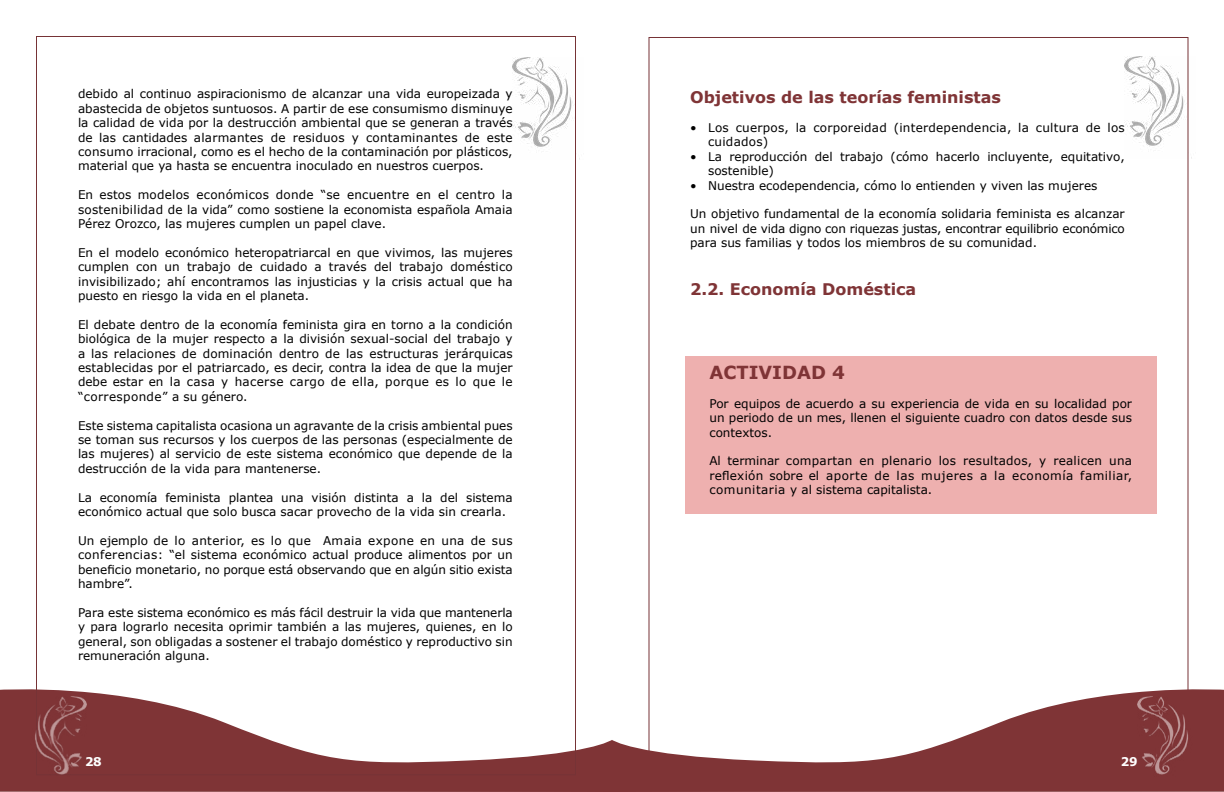
<style>
.page{position:relative;width:1224px;height:792px;background:#fff}
.page>*{position:absolute;margin:0;border:0;box-sizing:border-box;transform-origin:0 0}
.t1{font:700 18px "Verdana";color:#7f3436}
.t2{font:700 16px "Verdana";color:#7f3436}
.t3{font:12px/14.4px "Verdana";color:#000;text-align:justify}
.t4{font:12px/14.4px "Verdana";letter-spacing:.02em;color:#000}
.t5{font:700 12px "Verdana";color:#fff}
</style>
<div class="page">
<svg style="left:0;top:689px;width:612px;height:103px;fill:#7f3436"></svg>
<img style="left:513px;top:57px;width:67px;height:103px">
<img style="left:1125px;top:56px;width:67px;height:103px">
<svg style="left:612px;top:683px;width:612px;height:109px"></svg>
<img style="left:1137px;top:696px;width:62px;height:89px">
<img style="left:25px;top:696px;width:61px;height:89px">
<div style="left:685px;top:357px;width:471px;height:157px;background:#eeb0af"></div>
<p class="t3" style="left:78px;top:86px;width:436px">debido al continuo aspiracionismo de alcanzar una vida europeizada y abastecida de objetos suntuosos. A partir de ese consumismo disminuye la calidad de vida por la destrucción ambiental que se generan a través de las cantidades alarmantes de residuos y contaminantes de este consumo irracional, como es el hecho de la contaminación por plásticos, material que ya hasta se encuentra inoculado en nuestros cuerpos.</p>
<p class="t3" style="left:78px;top:187px;width:436px">En estos modelos económicos donde “se encuentre en el centro la sostenibilidad de la vida” como sostiene la economista española Amaia Pérez Orozco, las mujeres cumplen un papel clave.</p>
<p class="t3" style="left:78px;top:245px;width:436px">En el modelo económico heteropatriarcal en que vivimos, las mujeres cumplen con un trabajo de cuidado a través del trabajo doméstico invisibilizado; ahí encontramos las injusticias y la crisis actual que ha puesto en riesgo la vida en el planeta.</p>
<p class="t3" style="left:78px;top:317px;width:436px">El debate dentro de la economía feminista gira en torno a la condición biológica de la mujer respecto a la división sexual-social del trabajo y a las relaciones de dominación dentro de las estructuras jerárquicas establecidas por el patriarcado, es decir, contra la idea de que la mujer debe estar en la casa y hacerse cargo de ella, porque es lo que le “corresponde” a su género.</p>
<p class="t3" style="left:78px;top:418px;width:436px">Este sistema capitalista ocasiona un agravante de la crisis ambiental pues se toman sus recursos y los cuerpos de las personas (especialmente de las mujeres) al servicio de este sistema económico que depende de la destrucción de la vida para mantenerse.</p>
<p class="t3" style="left:78px;top:490px;width:436px">La economía feminista plantea una visión distinta a la del sistema económico actual que solo busca sacar provecho de la vida sin crearla.</p>
<p class="t3" style="left:78px;top:533px;width:436px">Un ejemplo de lo anterior, es lo que Amaia expone en una de sus conferencias: “el sistema económico actual produce alimentos por un beneficio monetario, no porque está observando que en algún sitio exista hambre”.</p>
<p class="t3" style="left:78px;top:605px;width:436px">Para este sistema económico es más fácil destruir la vida que mantenerla y para lograrlo necesita oprimir también a las mujeres, quienes, en lo general, son obligadas a sostener el trabajo doméstico y reproductivo sin remuneración alguna.</p>
<h2 class="t2" style="left:690px;top:87px;width:312px">Objetivos de las teorías feministas</h2>
<p class="t4" style="left:708px;top:120px;width:418px;text-indent:-18px">• Los cuerpos, la corporeidad (interdependencia, la cultura de los cuidados)</p>
<p class="t3" style="left:708px;top:149px;width:418px;text-indent:-18px">• La reproducción del trabajo (cómo hacerlo incluyente, equitativo, sostenible)</p>
<p class="t3" style="left:690px;top:178px;width:409px">• Nuestra ecodependencia, cómo lo entienden y viven las mujeres</p>
<p class="t3" style="left:690px;top:206px;width:436px">Un objetivo fundamental de la economía solidaria feminista es alcanzar un nivel de vida digno con riquezas justas, encontrar equilibrio económico para sus familias y todos los miembros de su comunidad.</p>
<h2 class="t2" style="left:690px;top:279px;width:228px">2.2. Economía Doméstica</h2>
<h1 class="t1" style="left:709px;top:361px;width:137px">ACTIVIDAD 4</h1>
<p class="t3" style="left:709px;top:396px;width:424px">Por equipos de acuerdo a su experiencia de vida en su localidad por un periodo de un mes, llenen el siguiente cuadro con datos desde sus contextos.</p>
<p class="t3" style="left:709px;top:453px;width:424px">Al terminar compartan en plenario los resultados, y realicen una reflexión sobre el aporte de las mujeres a la economía familiar, comunitaria y al sistema capitalista.</p>
<p class="t5" style="left:85px;top:754px;width:18px">28</p>
<p class="t5" style="left:1121px;top:754px;width:18px">29</p>
</div>
